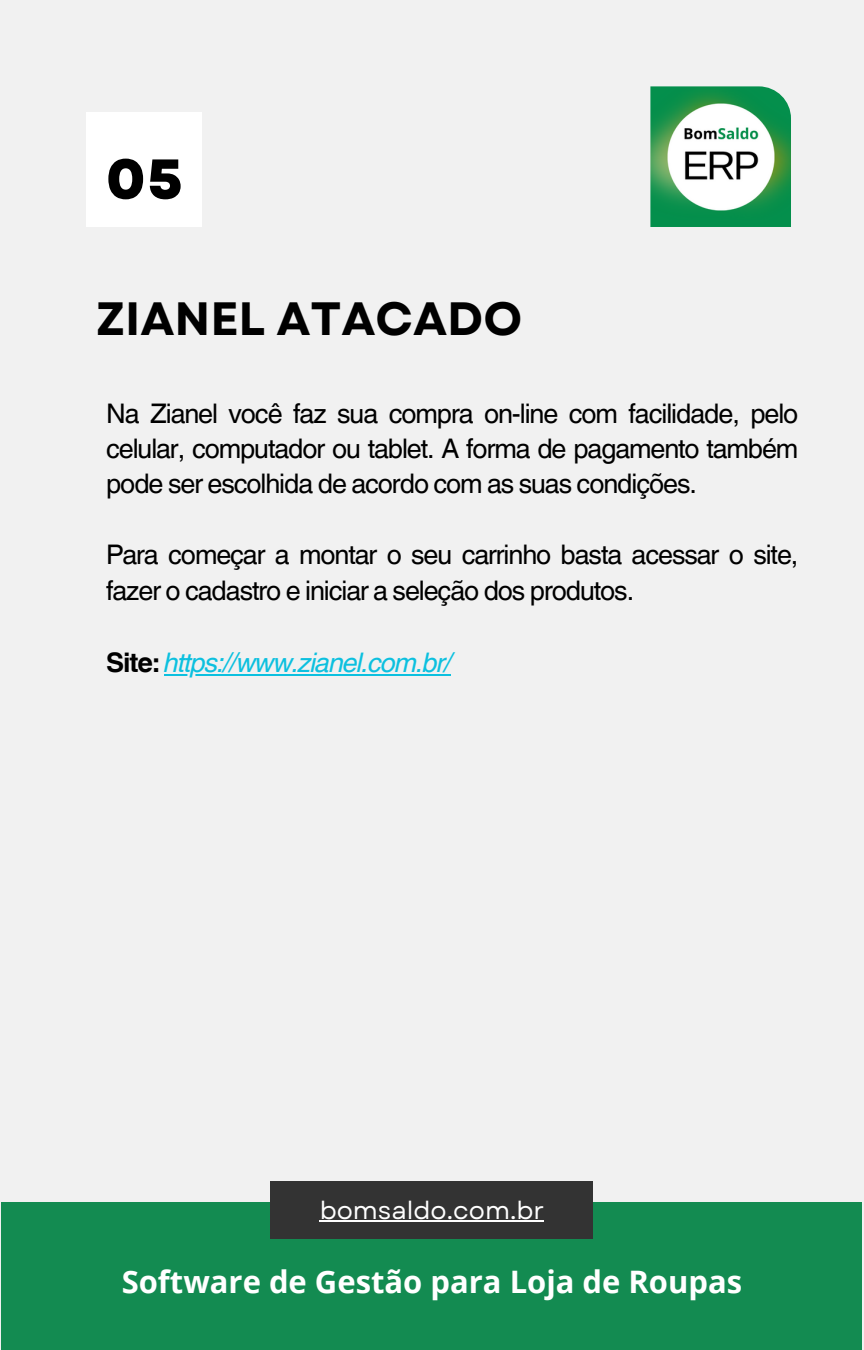
<style>
.page{position:relative;width:864px;height:1350px;background:#f1f1f1}
.page>*{position:absolute;margin:0;border:0;box-sizing:border-box;transform-origin:0 0}
.t1{font:800 55.8px "Garet";color:#000}
.t2{font:700 46.57px "Garet";color:#000}
.t3{font:700 31.05px "Open Sans";color:#fff}
.t4{font:27px/35.6px "Helvetica World";letter-spacing:-.04em;color:#000;text-align:justify}
.t5{font:italic 27px "Helvetica World";letter-spacing:-.04em;color:#0cc0df}
.t6{font:24.75px "Garet";color:#fff}
.s1{font-weight:700;font-style:normal;color:#000}
</style>
<div class="page">
<div style="left:86px;top:112px;width:115px;height:115px;background:#fff"></div>
<div style="left:2px;top:1203px;width:860px;height:147px;background:#138b51"></div>
<div style="left:271px;top:1182px;width:322px;height:57px;background:#333"></div>
<hr style="left:320px;top:1220px;width:224px;height:2px;background:#fff">
<img style="left:650px;top:86px;width:141px;height:141px">
<hr style="left:164px;top:674px;width:287px;height:2px;background:#0cc0df">
<h1 class="t1" style="left:106px;top:139px;width:78px">05</h1>
<h2 class="t2" style="left:96px;top:285px;width:427px">ZIANEL ATACADO</h2>
<p class="t4" style="left:106px;top:395px;width:694px">Na Zianel você faz sua compra on-line com facilidade, pelo celular, computador ou tablet. A forma de pagamento também pode ser escolhida de acordo com as suas condições.</p>
<p class="t4" style="left:106px;top:537px;width:694px">Para começar a montar o seu carrinho basta acessar o site, fazer o cadastro e iniciar a seleção dos produtos.</p>
<p class="t5" style="left:106px;top:641px;width:347px"><span class="s1">Site:</span> https://www.zianel.com.br/</p>
<p class="t6" style="left:320px;top:1192px;width:226px">bomsaldo.com.br</p>
<p class="t3" style="left:122px;top:1259px;width:622px">Software de Gestão para Loja de Roupas</p>
</div>
